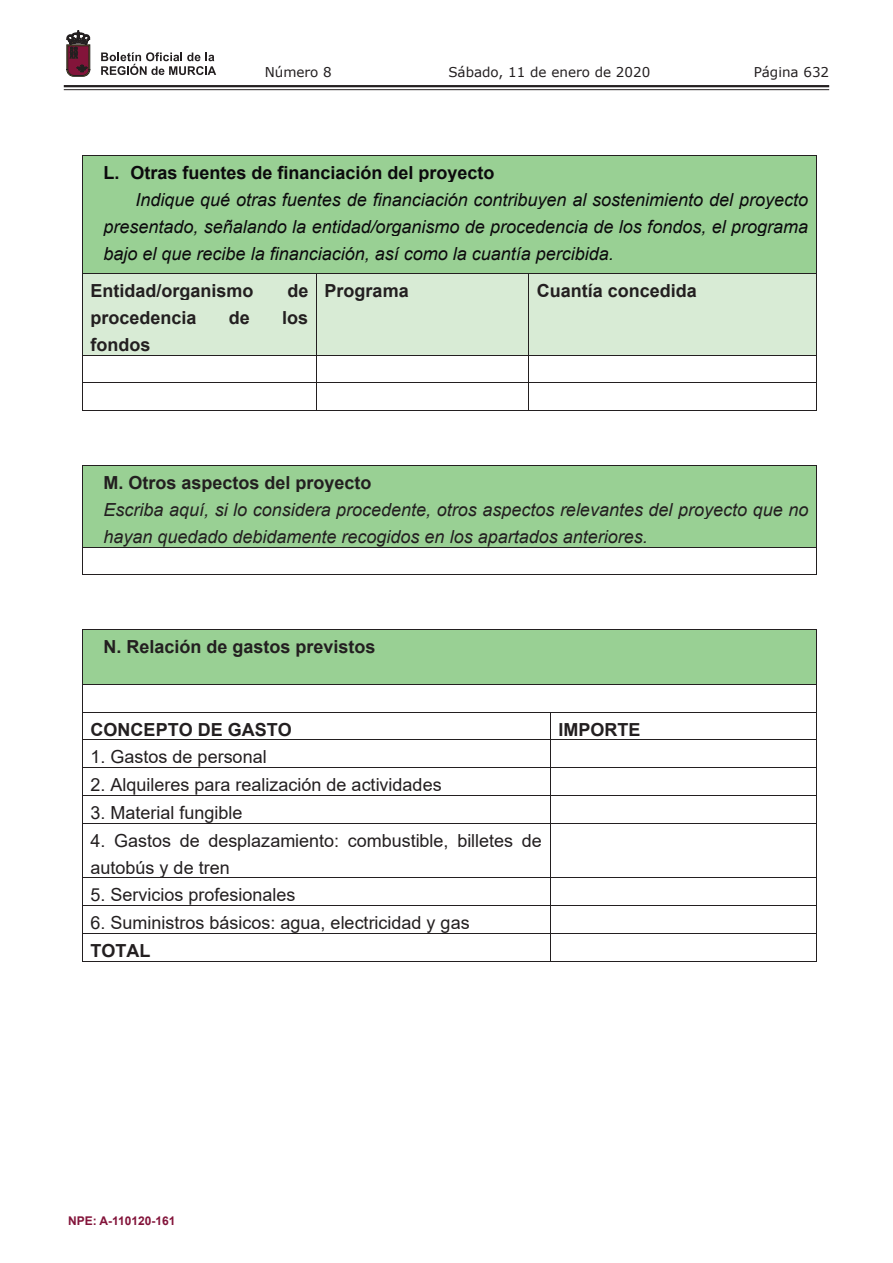
<style>
.page{position:relative;width:893px;height:1263px;background:#fff}
.page>*{position:absolute;margin:0;border:0;box-sizing:border-box;transform-origin:0 0}
.t1{font:italic 18px/27px "Arial";color:#0c0a0d;text-align:justify}
.t2{font:18px/27px "Arial";color:#231f20}
.t3{font:700 18px "Arial";color:#231f20}
.t4{font:italic 18px/27px "Arial";color:#231f20}
.t5{font:700 18px "Arial";color:#0c0a0d}
.t6{font:13.5px "Verdana";color:#231f20}
.t7{font:700 12px "Arial";color:#83143a}
</style>
<div class="page">
<hr style="left:64px;top:85px;width:765px;height:2px;background:#231f20">
<hr style="left:64px;top:89px;width:765px;height:1px;background:#231f20">
<svg style="left:101px;top:52px;width:115px;height:23px"></svg>
<svg style="left:67px;top:31px;width:23px;height:45px"></svg>
<div style="left:83px;top:156px;width:733px;height:117px;background:#99d094"></div>
<hr style="left:82px;top:155px;width:735px;height:1px;background:#231f20">
<hr style="left:82px;top:156px;width:1px;height:117px;background:#231f20">
<hr style="left:816px;top:156px;width:1px;height:117px;background:#231f20">
<div style="left:83px;top:274px;width:233px;height:81px;background:#d8ebd5"></div>
<div style="left:317px;top:274px;width:211px;height:81px;background:#d8ebd5"></div>
<div style="left:529px;top:274px;width:287px;height:81px;background:#d8ebd5"></div>
<hr style="left:82px;top:273px;width:447px;height:1px;background:#231f20">
<hr style="left:529px;top:273px;width:287px;height:1px;background:#231f20">
<hr style="left:82px;top:274px;width:1px;height:81px;background:#231f20">
<hr style="left:316px;top:274px;width:1px;height:81px;background:#231f20">
<hr style="left:528px;top:274px;width:1px;height:81px;background:#231f20">
<hr style="left:816px;top:274px;width:1px;height:81px;background:#231f20">
<hr style="left:82px;top:355px;width:447px;height:1px;background:#231f20">
<hr style="left:529px;top:355px;width:287px;height:1px;background:#231f20">
<hr style="left:82px;top:382px;width:447px;height:1px;background:#231f20">
<hr style="left:529px;top:382px;width:287px;height:1px;background:#231f20">
<svg style="left:82px;top:356px;width:1px;height:54px"></svg>
<hr style="left:82px;top:410px;width:234px;height:1px;background:#231f20">
<svg style="left:316px;top:356px;width:1px;height:55px"></svg>
<hr style="left:317px;top:410px;width:211px;height:1px;background:#231f20">
<svg style="left:528px;top:356px;width:1px;height:55px"></svg>
<hr style="left:529px;top:410px;width:287px;height:1px;background:#231f20">
<svg style="left:816px;top:355px;width:1px;height:56px"></svg>
<div style="left:83px;top:466px;width:733px;height:81px;background:#99d094"></div>
<hr style="left:82px;top:465px;width:735px;height:1px;background:#231f20">
<hr style="left:82px;top:466px;width:1px;height:81px;background:#231f20">
<hr style="left:816px;top:466px;width:1px;height:81px;background:#231f20">
<hr style="left:82px;top:547px;width:735px;height:1px;background:#231f20">
<svg style="left:82px;top:548px;width:1px;height:26px"></svg>
<hr style="left:82px;top:574px;width:734px;height:1px;background:#231f20">
<svg style="left:816px;top:548px;width:1px;height:27px"></svg>
<div style="left:83px;top:630px;width:733px;height:54px;background:#99d094"></div>
<hr style="left:82px;top:629px;width:735px;height:1px;background:#231f20">
<hr style="left:82px;top:630px;width:1px;height:54px;background:#231f20">
<hr style="left:816px;top:630px;width:1px;height:54px;background:#231f20">
<hr style="left:82px;top:684px;width:735px;height:1px;background:#231f20">
<hr style="left:82px;top:712px;width:735px;height:1px;background:#231f20">
<hr style="left:82px;top:739px;width:735px;height:1px;background:#231f20">
<hr style="left:82px;top:767px;width:735px;height:1px;background:#231f20">
<hr style="left:82px;top:795px;width:735px;height:1px;background:#231f20">
<svg style="left:82px;top:685px;width:1px;height:138px"></svg>
<svg style="left:550px;top:713px;width:1px;height:110px"></svg>
<svg style="left:816px;top:685px;width:1px;height:138px"></svg>
<hr style="left:82px;top:823px;width:735px;height:1px;background:#231f20">
<hr style="left:82px;top:823px;width:1px;height:54px;background:#231f20">
<hr style="left:550px;top:823px;width:1px;height:54px;background:#231f20">
<hr style="left:816px;top:823px;width:1px;height:54px;background:#231f20">
<hr style="left:82px;top:877px;width:735px;height:1px;background:#231f20">
<hr style="left:82px;top:905px;width:735px;height:1px;background:#231f20">
<hr style="left:82px;top:933px;width:735px;height:1px;background:#231f20">
<svg style="left:82px;top:878px;width:1px;height:83px"></svg>
<hr style="left:82px;top:961px;width:468px;height:1px;background:#231f20">
<svg style="left:550px;top:878px;width:1px;height:83px"></svg>
<hr style="left:551px;top:961px;width:265px;height:1px;background:#231f20">
<svg style="left:816px;top:878px;width:1px;height:84px"></svg>
<p class="t6" style="left:265px;top:62px;width:69px">Número 8</p>
<p class="t6" style="left:448px;top:62px;width:203px">Sábado, 11 de enero de 2020</p>
<p class="t6" style="left:754px;top:62px;width:77px">Página 632</p>
<p class="t5" style="left:103px;top:160px;width:392px">L. Otras fuentes de financiación del proyecto</p>
<p class="t1" style="left:103px;top:187px;width:706px;text-indent:32px">Indique qué otras fuentes de financiación contribuyen al sostenimiento del proyecto presentado, señalando la entidad/organismo de procedencia de los fondos, el programa bajo el que recibe la financiación, así como la cuantía percibida.</p>
<p class="t3" style="left:91px;top:278px;width:164px">Entidad/organismo</p>
<p class="t3" style="left:287px;top:278px;width:22px">de</p>
<p class="t3" style="left:91px;top:305px;width:107px">procedencia</p>
<p class="t3" style="left:229px;top:305px;width:22px">de</p>
<p class="t3" style="left:282px;top:305px;width:28px">los</p>
<p class="t3" style="left:91px;top:332px;width:61px">fondos</p>
<p class="t3" style="left:325px;top:278px;width:86px">Programa</p>
<p class="t3" style="left:537px;top:278px;width:161px">Cuantía concedida</p>
<p class="t3" style="left:103px;top:470px;width:270px">M. Otros aspectos del proyecto</p>
<p class="t4" style="left:103px;top:496px;width:706px">Escriba aquí, si lo considera procedente, otros aspectos relevantes del proyecto que no hayan quedado debidamente recogidos en los apartados anteriores.</p>
<p class="t3" style="left:103px;top:634px;width:273px">N. Relación de gastos previstos</p>
<p class="t3" style="left:91px;top:717px;width:203px">CONCEPTO DE GASTO</p>
<p class="t3" style="left:558px;top:717px;width:83px">IMPORTE</p>
<p class="t2" style="left:91px;top:743px;width:178px">1. Gastos de personal</p>
<p class="t2" style="left:91px;top:771px;width:353px">2. Alquileres para realización de actividades</p>
<p class="t2" style="left:91px;top:799px;width:154px">3. Material fungible</p>
<p class="t2" style="left:91px;top:827px;width:453px">4. Gastos de desplazamiento: combustible, billetes de autobús y de tren</p>
<p class="t2" style="left:91px;top:881px;width:206px">5. Servicios profesionales</p>
<p class="t2" style="left:91px;top:909px;width:380px">6. Suministros básicos: agua, electricidad y gas</p>
<p class="t3" style="left:91px;top:938px;width:61px">TOTAL</p>
<p class="t7" style="left:68px;top:1212px;width:109px">NPE: A-110120-161</p>
</div>
